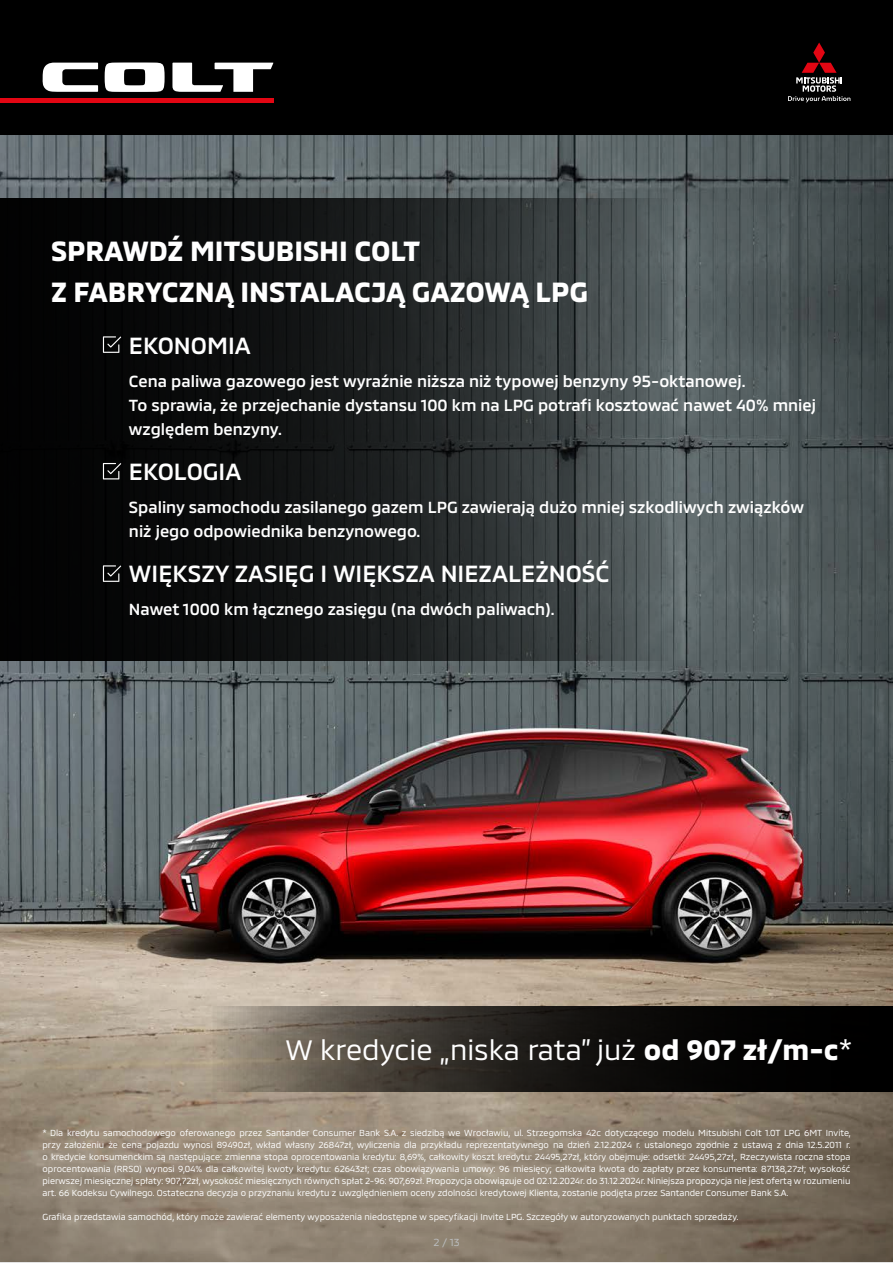
<style>
.page{position:relative;width:893px;height:1263px;background:#fff}
.page>*{position:absolute;margin:0;border:0;box-sizing:border-box;transform-origin:0 0}
.t1{font:28.8px "MMC";color:#fff}
.t2{font:700 28.5px/40.5px "MMC";color:#fff}
.t3{font:500 24px "MMC";color:#fff}
.t4{font:500 16.5px/24px "MMC";color:#fff}
.t5{font:10.5px "MMC";color:#bcbec0}
.t6{font:9px/12px "MMC";color:#fff;text-align:justify}
.s1{font-weight:700}
</style>
<div class="page">
<img style="left:0;top:134px;width:893px;height:1129px">
<div style="left:0;top:0;width:893px;height:134px;background:#000"></div>
<div style="left:0;top:98px;width:273px;height:5px;background:#e30613"></div>
<svg style="left:788px;top:43px;width:62px;height:60px"></svg>
<svg style="left:43px;top:63px;width:55px;height:29px"></svg>
<svg style="left:172px;top:63px;width:101px;height:29px"></svg>
<svg style="left:105px;top:63px;width:60px;height:29px"></svg>
<svg style="left:0;top:198px;width:668px;height:462px;background:#1d2021"></svg>
<svg style="left:103px;top:336px;width:18px;height:17px"></svg>
<svg style="left:103px;top:463px;width:18px;height:16px"></svg>
<svg style="left:103px;top:565px;width:18px;height:17px"></svg>
<svg style="left:213px;top:1007px;width:680px;height:85px;background:#2d2924"></svg>
<h2 class="t2" style="left:51px;top:228px;width:538px">SPRAWDŹ MITSUBISHI COLT<br>Z FABRYCZNĄ INSTALACJĄ GAZOWĄ LPG</h2>
<h3 class="t3" style="left:129px;top:326px;width:123px">EKONOMIA</h3>
<h3 class="t4" style="left:129px;top:367px;width:688px">Cena paliwa gazowego jest wyraźnie niższa niż typowej benzyny 95-oktanowej.<br>To sprawia, że przejechanie dystansu 100 km na LPG potrafi kosztować nawet 40% mniej względem benzyny.</h3>
<h3 class="t3" style="left:129px;top:452px;width:114px">EKOLOGIA</h3>
<h3 class="t4" style="left:129px;top:493px;width:676px">Spaliny samochodu zasilanego gazem LPG zawierają dużo mniej szkodliwych związków niż jego odpowiednika benzynowego.</h3>
<h3 class="t3" style="left:129px;top:554px;width:482px">WIĘKSZY ZASIĘG I WIĘKSZA NIEZALEŻNOŚĆ</h3>
<h3 class="t4" style="left:129px;top:595px;width:427px">Nawet 1000 km łącznego zasięgu (na dwóch paliwach).</h3>
<h1 class="t1" style="left:285px;top:1027px;width:569px">W kredycie „niska rata” już <span class="s1">od 907 zł/m-c</span>*</h1>
<p class="t6" style="left:43px;top:1126px;width:810px">* Dla kredytu samochodowego oferowanego przez Santander Consumer Bank S.A. z siedzibą we Wrocławiu, ul. Strzegomska 42c dotyczącego modelu Mitsubishi Colt 1.0T LPG 6MT Invite, przy założeniu że cena pojazdu wynosi 89490zł, wkład własny 26847zł, wyliczenia dla przykładu reprezentatywnego na dzień 2.12.2024 r. ustalonego zgodnie z ustawą z dnia 12.5.2011 r. o kredycie konsumenckim są następujące: zmienna stopa oprocentowania kredytu: 8,69%, całkowity koszt kredytu: 24495,27zł, który obejmuje: odsetki: 24495,27zł,. Rzeczywista roczna stopa oprocentowania (RRSO) wynosi 9,04% dla całkowitej kwoty kredytu: 62643zł; czas obowiązywania umowy: 96 miesięcy; całkowita kwota do zapłaty przez konsumenta: 87138,27zł; wysokość pierwszej miesięcznej spłaty: 907,72zł, wysokość miesięcznych równych spłat 2-96: 907,69zł. Propozycja obowiązuje od 02.12.2024r. do 31.12.2024r. Niniejsza propozycja nie jest ofertą w rozumieniu art. 66 Kodeksu Cywilnego. Ostateczna decyzja o przyznaniu kredytu z uwzględnieniem oceny zdolności kredytowej Klienta, zostanie podjęta przez Santander Consumer Bank S.A.</p>
<p class="t6" style="left:43px;top:1210px;width:697px">Grafika przedstawia samochód, który może zawierać elementy wyposażenia niedostępne w specyfikacji Invite LPG. Szczegóły w autoryzowanych punktach sprzedaży.</p>
<p class="t5" style="left:433px;top:1233px;width:28px">2 / 13</p>
</div>
